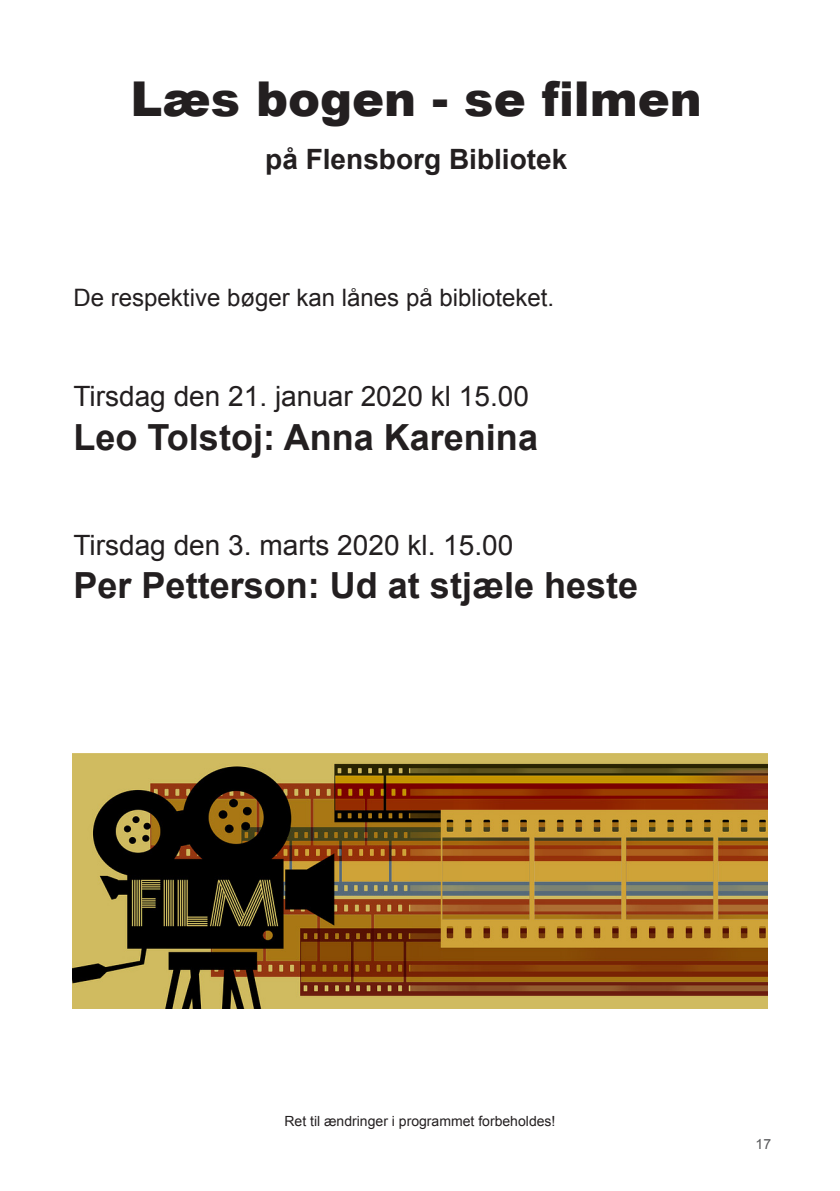
<style>
.page{position:relative;width:840px;height:1191px;background:#fff}
.page>*{position:absolute;margin:0;border:0;box-sizing:border-box;transform-origin:0 0}
.t1{font:900 48px "Arial";color:#231f20}
.t2{font:700 36px "Arial";color:#231f20}
.t3{font:28px "Arial";color:#231f20}
.t4{font:700 28px "Arial";color:#231f20}
.t5{font:24px "Arial";color:#231f20}
.t6{font:14px "Arial";color:#231f20}
.t7{font:14px "Arial";color:#57585a}
</style>
<div class="page">
<img style="left:72px;top:753px;width:695px;height:255px">
<p class="t1" style="left:130px;top:64px;width:572px">Læs bogen - se filmen</p>
<p class="t4" style="left:265px;top:141px;width:303px">på Flensborg Bibliotek</p>
<p class="t5" style="left:73px;top:281px;width:482px">De respektive bøger kan lånes på biblioteket.</p>
<p class="t3" style="left:73px;top:378px;width:456px">Tirsdag den 21. januar 2020 kl 15.00</p>
<p class="t2" style="left:73px;top:413px;width:466px">Leo Tolstoj: Anna Karenina</p>
<p class="t3" style="left:73px;top:527px;width:441px">Tirsdag den 3. marts 2020 kl. 15.00</p>
<p class="t2" style="left:73px;top:562px;width:566px">Per Petterson: Ud at stjæle heste</p>
<p class="t6" style="left:284px;top:1112px;width:272px">Ret til ændringer i programmet forbeholdes!</p>
<p class="t7" style="left:755px;top:1134px;width:17px">17</p>
</div>
